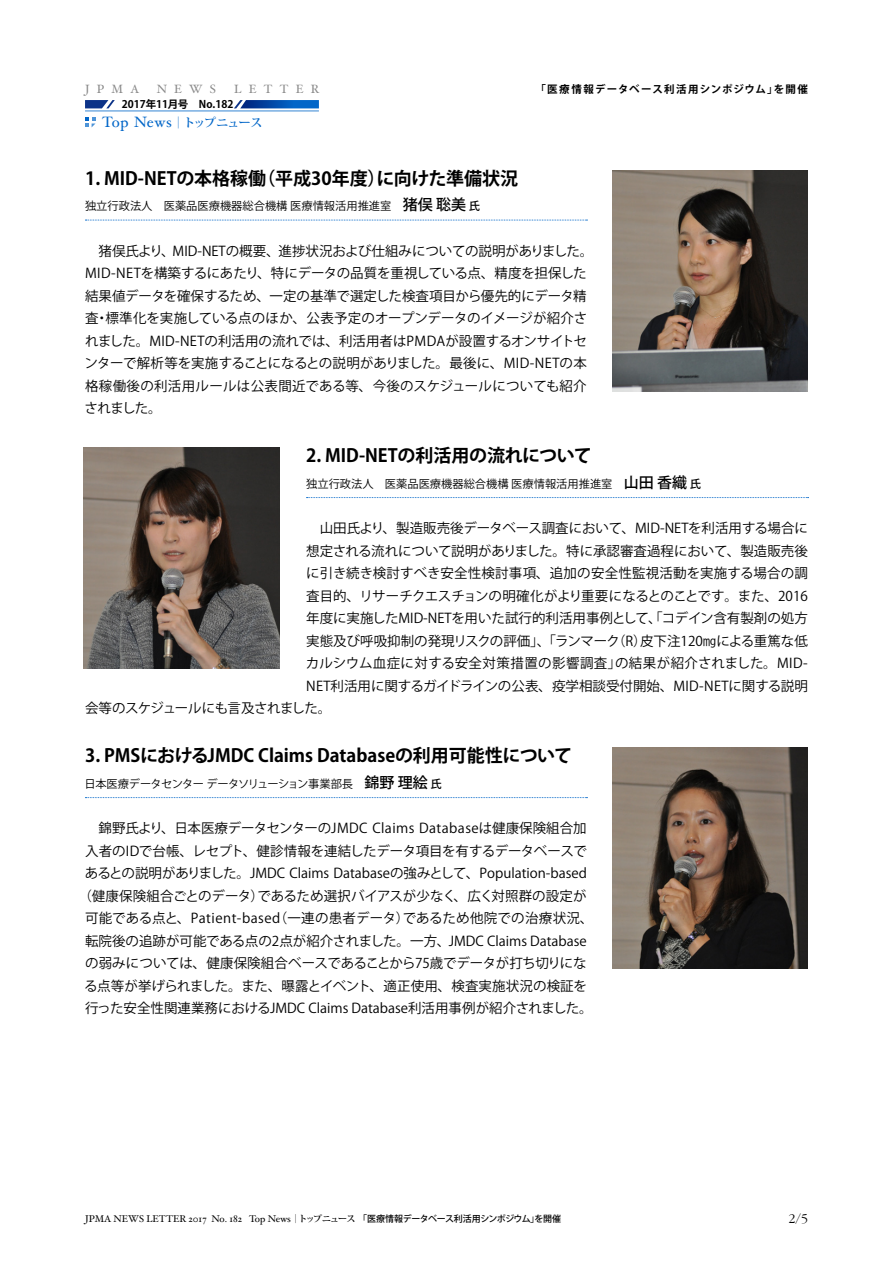
<style>
.page{position:relative;width:893px;height:1263px;background:#fff}
.page>*{position:absolute;margin:0;border:0;box-sizing:border-box;transform-origin:0 0}
.t1{font:700 18px "Koz Go Pr 6 N";color:#000}
.t2{font:300 13.8px "Garamond";color:#000}
.t3{font:13.5px/22.5px "Koz Go Pr 6 N";color:#000}
.t4{font:13.5px "Koz Go Pr 6 N";letter-spacing:.03em;color:#000}
.t5{font:13.5px "Koz Go Pr 6 N";letter-spacing:-.04em;color:#000}
.t6{font:700 12px "Koz Min Pr 6 N";letter-spacing:-.065em;color:#0266c8}
.t7{font:12px "Hoefler Text";letter-spacing:.6em;color:#898989}
.t8{font:11.25px "Koz Go Pr 6 N";color:#000}
.t9{font:11.25px "Koz Go Pr 6 N";letter-spacing:-.06em;color:#000}
.t10{font:700 10.5px "Koz Go Pr 6 N";letter-spacing:.11em;color:#000}
.t11{font:700 10.5px "Koz Go Pr 6 N";color:#000}
.t12{font:9.75px "Hoefler Text";color:#000}
.s1{font-family:"Hoefler Text";font-weight:400;font-size:15px}
.s2{font-weight:500;font-size:15px}
.s3{font-weight:500}
.s4{font-family:"Koz Min Pro";font-size:9px}
.s5{font-family:"Koz Min Pro";font-weight:700;font-size:9px}
.s6{font-family:"Koz Go Pr 6 N";font-weight:500;font-size:9px}
</style>
<div class="page">
<svg style="left:85px;top:100px;width:30px;height:8px"></svg>
<svg style="left:234px;top:100px;width:85px;height:8px"></svg>
<hr style="left:85px;top:111px;width:234px;height:1px;background:#3585d3">
<svg style="left:85px;top:220px;width:502px;height:1px"></svg>
<svg style="left:307px;top:497px;width:501px;height:1px"></svg>
<svg style="left:85px;top:797px;width:502px;height:1px"></svg>
<img style="left:612px;top:170px;width:196px;height:221px">
<img style="left:612px;top:747px;width:196px;height:221px">
<img style="left:84px;top:448px;width:196px;height:221px">
<svg style="left:85px;top:117px;width:11px;height:10px"></svg>
<p class="t7" style="left:85px;top:82px;width:56px">JPMA</p>
<p class="t7" style="left:157px;top:82px;width:61px">NEWS</p>
<p class="t7" style="left:234px;top:82px;width:87px">LETTER</p>
<p class="t11" style="left:122px;top:99px;width:113px">2017年11月号　No.182</p>
<p class="t6" style="left:102px;top:116px;width:162px"><span class="s1">Top News</span>｜トップニュース</p>
<p class="t10" style="left:535px;top:84px;width:274px">「医療情報データベース利活用シンポジウム」を開催</p>
<h1 class="t1" style="left:85px;top:168px;width:435px">1. MID-NETの本格稼働（平成30年度）に向けた準備状況</h1>
<p class="t8" style="left:85px;top:200px;width:396px">独立行政法人　医薬品医療機器総合機構 医療情報活用推進室　<span class="s2">猪俣 聡美</span><span class="s3">氏</span></p>
<p class="t3" style="left:84px;top:240px;width:510px">　猪俣氏より、MID-NETの概要、進捗状況および仕組みについての説明がありました。MID-NETを構築するにあたり、特にデータの品質を重視している点、精度を担保した結果値データを確保するため、一定の基準で選定した検査項目から優先的にデータ精査・標準化を実施している点のほか、公表予定のオープンデータのイメージが紹介されました。MID-NETの利活用の流れでは、利活用者はPMDAが設置するオンサイトセンターで解析等を実施することになるとの説明がありました。最後に、MID-NETの本格稼働後の利活用ルールは公表間近である等、今後のスケジュールについても紹介されました。</p>
<h1 class="t1" style="left:306px;top:445px;width:287px">2. MID-NETの利活用の流れについて</h1>
<p class="t8" style="left:306px;top:477px;width:396px">独立行政法人　医薬品医療機器総合機構 医療情報活用推進室　<span class="s2">山田 香織</span><span class="s3">氏</span></p>
<p class="t3" style="left:306px;top:517px;width:503px">　山田氏より、製造販売後データベース調査において、MID-NETを利活用する場合に</p>
<p class="t3" style="left:306px;top:540px;width:503px">想定される流れについて説明がありました。特に承認審査過程において、製造販売後</p>
<p class="t3" style="left:306px;top:562px;width:503px">に引き続き検討すべき安全性検討事項、追加の安全性監視活動を実施する場合の調</p>
<p class="t3" style="left:306px;top:585px;width:503px">査目的、リサーチクエスチョンの明確化がより重要になるとのことです。また、2016</p>
<p class="t3" style="left:306px;top:607px;width:503px">年度に実施したMID-NETを用いた試行的利活用事例として、「コデイン含有製剤の処方</p>
<p class="t3" style="left:306px;top:630px;width:503px">実態及び呼吸抑制の発現リスクの評価」、「ランマーク（R）皮下注120㎎による重篤な低</p>
<p class="t4" style="left:306px;top:656px;width:504px">カルシウム血症に対する安全対策措置の影響調査」の結果が紹介されました。MID-</p>
<p class="t3" style="left:306px;top:675px;width:503px">NET利活用に関するガイドラインの公表、疫学相談受付開始、MID-NETに関する説明</p>
<p class="t5" style="left:85px;top:701px;width:248px">会等のスケジュールにも言及されました。</p>
<h1 class="t1" style="left:85px;top:745px;width:489px">3. PMSにおけるJMDC Claims Databaseの利用可能性について</h1>
<p class="t9" style="left:85px;top:777px;width:359px">日本医療データセンター データソリューション事業部長　<span class="s2">錦野 理絵</span><span class="s3">氏</span></p>
<p class="t3" style="left:79px;top:817px;width:516px;text-align:center">　錦野氏より、日本医療データセンターのJMDC Claims Databaseは健康保険組合加入者のIDで台帳、レセプト、健診情報を連結したデータ項目を有するデータベースであるとの説明がありました。JMDC Claims Databaseの強みとして、Population-based（健康保険組合ごとのデータ）であるため選択バイアスが少なく、広く対照群の設定が可能である点と、Patient-based（一連の患者データ）であるため他院での治療状況、転院後の追跡が可能である点の2点が紹介されました。一方、JMDC Claims Databaseの弱みについては、健康保険組合ベースであることから75歳でデータが打ち切りになる点等が挙げられました。また、曝露とイベント、適正使用、検査実施状況の検証を行った安全性関連業務におけるJMDC Claims Database利活用事例が紹介されました。</p>
<p class="t12" style="left:85px;top:1213px;width:478px">JPMA NEWS LETTER 2017 No. 182 Top News<span class="s4">｜</span><span class="s5">トップニュース</span> <span class="s6">「医療情報データベース利活用シンポジウム」を開催</span></p>
<p class="t2" style="left:789px;top:1211px;width:21px">2/5</p>
</div>
